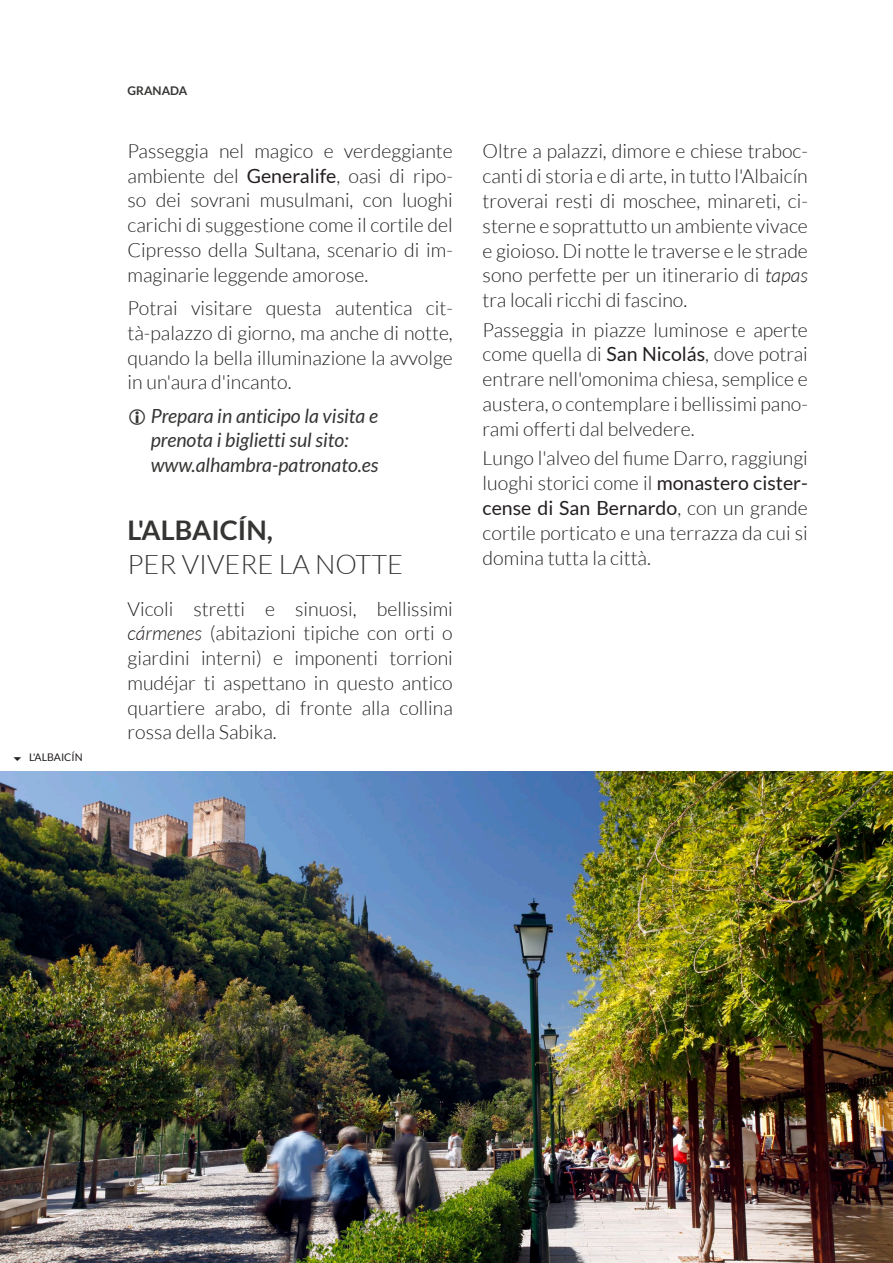
<style>
.page{position:relative;width:893px;height:1263px;background:#fff}
.page>*{position:absolute;margin:0;border:0;box-sizing:border-box;transform-origin:0 0}
.t1{font:300 27px/33.8px "Lato";color:#353534}
.Body{font:300 19.5px/24.9px "Lato";color:#231f20;text-align:justify}
.t2{font:italic 19.5px/24.8px "Lato";color:#353534}
.t3{font:700 12px "Lato";color:#353534}
.t4{font:300 12px "Lato";color:#fff}
.t5{font:10.5px "Lato";color:#231f20}
.s1{font-weight:400}
.s2{font-weight:700}
.s3{font-style:italic}
</style>
<div class="page">
<img style="left:0;top:772px;width:893px;height:491px">
<p class="t5" style="left:29px;top:751px;width:55px">L'ALBAICÍN</p>
<p class="t3" style="left:128px;top:83px;width:61px">GRANADA</p>
<p class="Body" style="left:128px;top:139px;width:327px">Passeggia nel magico e verdeggiante ambiente del <span class="s1">Generalife</span>, oasi di ripo&shy;so dei sovrani musulmani, con luoghi carichi di suggestione come il cortile del Cipresso della Sultana, scenario di im&shy;maginarie leggende amorose.</p>
<p class="Body" style="left:128px;top:296px;width:327px">Potrai visitare questa autentica cit&shy;tà-palazzo di giorno, ma anche di notte, quando la bella illuminazione la avvolge in un'aura d'incanto.</p>
<p class="t2" style="left:151px;top:404px;width:229px">Prepara in anticipo la visita e prenota i biglietti sul sito: www.alhambra-patronato.es</p>
<h2 class="t1" style="left:128px;top:513px;width:277px"><span class="s2">L'ALBAICÍN,<br></span>PER VIVERE LA NOTTE</h2>
<p class="Body" style="left:128px;top:596px;width:327px">Vicoli stretti e sinuosi, bellissimi <span class="s3">cármenes</span> (abitazioni tipiche con orti o giardini interni) e imponenti torrioni mudéjar ti aspettano in questo antico quartiere arabo, di fronte alla collina rossa della Sabika.</p>
<p class="Body" style="left:483px;top:138px;width:327px">Oltre a palazzi, dimore e chiese traboc&shy;canti di storia e di arte, in tutto l'Albaicín troverai resti di moschee, minareti, ci&shy;sterne e soprattutto un ambiente vivace e gioioso. Di notte le traverse e le strade sono perfette per un itinerario di <span class="s3">tapas </span>tra locali ricchi di fascino.</p>
<p class="Body" style="left:483px;top:317px;width:327px">Passeggia in piazze luminose e aperte come quella di <span class="s1">San Nicolás</span>, dove potrai entrare nell'omonima chiesa, semplice e austera, o contemplare i bellissimi pano&shy;rami offerti dal belvedere.</p>
<p class="Body" style="left:483px;top:446px;width:327px">Lungo l'alveo del fiume Darro, raggiungi luoghi storici come il <span class="s1">monastero cister&shy;cense di San Bernardo</span>, con un grande cortile porticato e una terrazza da cui si domina tutta la città.</p>
<p class="t4" style="left:128px;top:1175px;width:8px">6</p>
</div>
